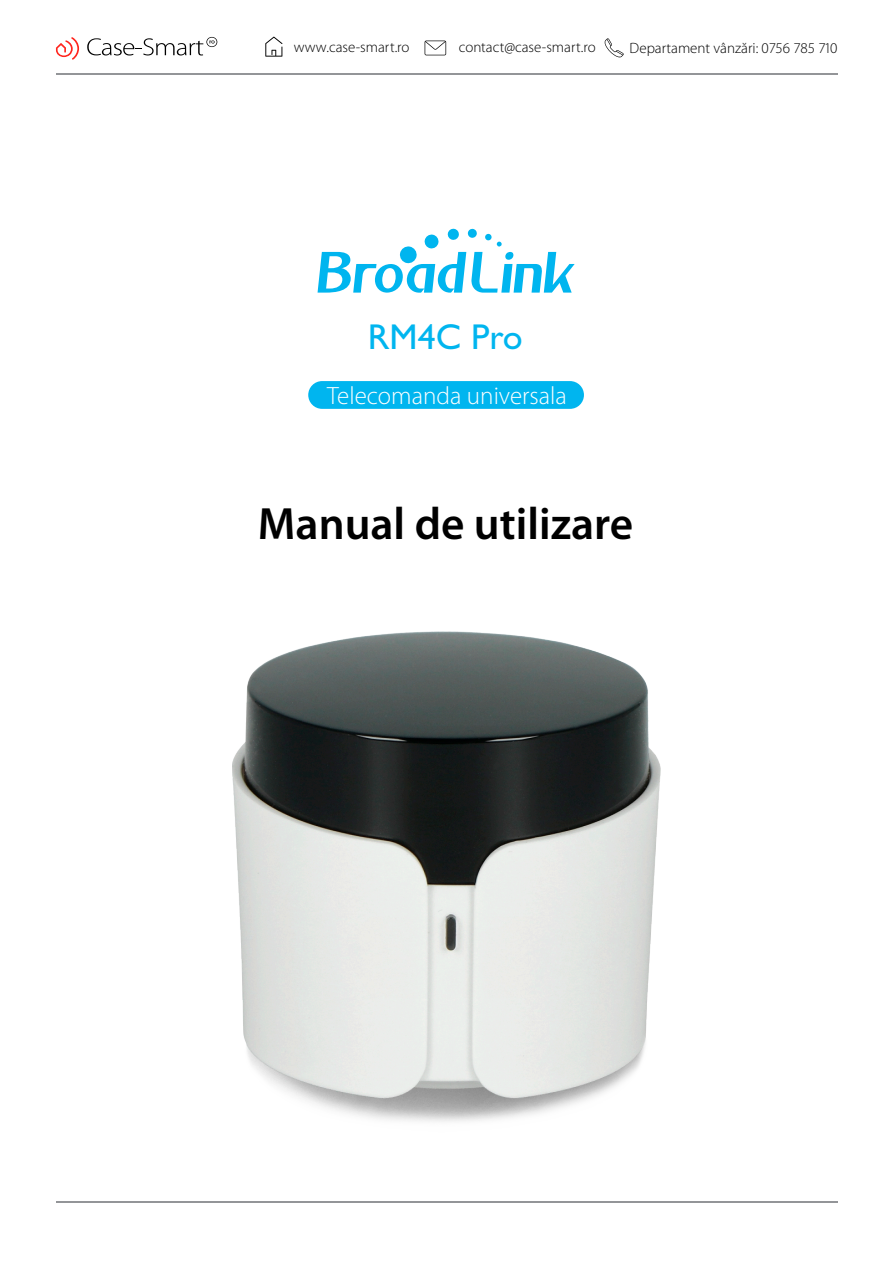
<style>
.page{position:relative;width:893px;height:1263px;background:#fff}
.page>*{position:absolute;margin:0;border:0;box-sizing:border-box;transform-origin:0 0}
.t1{font:600 45.45px "Myriad Pro";color:#000}
.t2{font:36px "Gill Sans";color:#00b5ef}
.t3{font:300 25.05px "Myriad Pro";color:#fff}
.t4{font:300 15px "Myriad Pro";color:#000}
</style>
<div class="page">
<hr style="left:56px;top:1201px;width:781px;height:1px;background:#939598">
<div style="left:308px;top:381px;width:276px;height:28px;background:#00b5ef;border-radius:14px"></div>
<svg style="left:318px;top:228px;width:257px;height:65px"></svg>
<svg style="left:87px;top:37px;width:130px;height:18px"></svg>
<svg style="left:56px;top:37px;width:23px;height:23px"></svg>
<svg style="left:604px;top:38px;width:20px;height:19px"></svg>
<svg style="left:425px;top:41px;width:21px;height:14px"></svg>
<svg style="left:265px;top:37px;width:17px;height:20px"></svg>
<hr style="left:56px;top:73px;width:781px;height:1px;background:#939598">
<img style="left:232px;top:631px;width:428px;height:491px">
<p class="t4" style="left:294px;top:41px;width:117px">www.case-smart.ro</p>
<p class="t4" style="left:459px;top:41px;width:138px">contact@case-smart.ro</p>
<p class="t4" style="left:630px;top:42px;width:210px">Departament vânzări: 0756 785 710</p>
<h2 class="t2" style="left:368px;top:324px;width:156px">RM4C Pro</h2>
<h3 class="t3" style="left:327px;top:385px;width:241px">Telecomanda universala</h3>
<h1 class="t1" style="left:258px;top:505px;width:377px">Manual de utilizare</h1>
</div>
